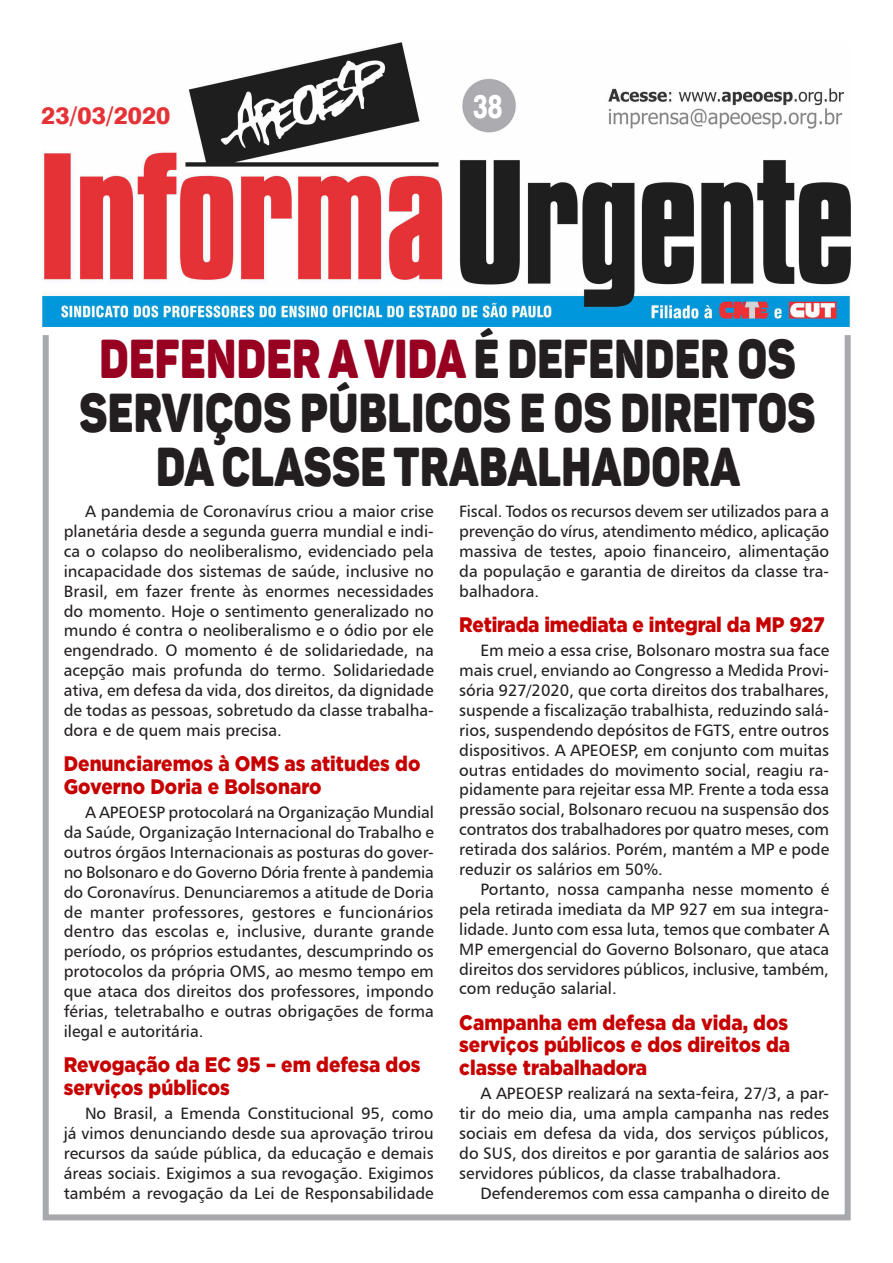
<style>
.page{position:relative;width:893px;height:1263px;background:#fff}
.page>*{position:absolute;margin:0;border:0;box-sizing:border-box;transform-origin:0 0}
.Corpo_do_texto{font:54px/54px "Panton Black Caps";letter-spacing:.01em;color:#231f20;text-align:center;scale:.8 1}
.t1{font:800 33px "Swiss 721 BT";color:#fff;scale:.75 1}
.Corpo_do_texto-2{font:800 24px "Swiss 721 BT";color:#e53236}
.Subtítulo_2{font:900 21px/22.6px "Gotham";color:#c70000;scale:.9 1}
.Corpo_do_texto-3{font:16.5px/20px "Humanist 777 BT Roman B";color:#231f20;text-align:justify}
.s1{color:#970020}
</style>
<div class="page">
<div style="left:43px;top:332px;width:808px;height:888px;border:6px solid #a8a9ad"></div>
<img style="left:43px;top:42px;width:807px;height:285px">
<p class="Corpo_do_texto-2" style="left:41px;top:101px;width:131px">23/03/2020</p>
<p class="t1" style="left:473px;top:86px;width:40px">38</p>
<p class="Corpo_do_texto" style="left:80px;top:331px;width:921px"><span class="s1">DEFENDER A VIDA</span> É DEFENDER OS<br>SERVIÇOS PÚBLICOS E OS DIREITOS<br>DA CLASSE TRABALHADORA</p>
<p class="Corpo_do_texto-3" style="left:64px;top:501px;width:371px;text-indent:21px">A pandemia de Coronavírus criou a maior crise planetária desde a segunda guerra mundial e indi&shy;ca o colapso do neoliberalismo, evidenciado pela incapacidade dos sistemas de saúde, inclusive no Brasil, em fazer frente às enormes necessidades do momento. Hoje o sentimento generalizado no mundo é contra o neoliberalismo e o ódio por ele engendrado. O momento é de solidariedade, na acepção mais profunda do termo. Solidariedade ativa, em defesa da vida, dos direitos, da dignidade de todas as pessoas, sobretudo da classe trabalha&shy;dora e de quem mais precisa.</p>
<p class="Subtítulo_2" style="left:64px;top:752px;width:398px">Denunciaremos à OMS as atitudes do<br>Governo Doria e Bolsonaro</p>
<p class="Corpo_do_texto-3" style="left:64px;top:802px;width:372px;text-indent:21px">A APEOESP protocolará na Organização Mundial da Saúde, Organização Internacional do Trabalho e outros órgãos Internacionais as posturas do gover&shy;no Bolsonaro e do Governo Dória frente à pandemia do Coronavírus. Denunciaremos a atitude de Doria de manter professores, gestores e funcionários dentro das escolas e, inclusive, durante grande período, os próprios estudantes, descumprindo os protocolos da própria OMS, ao mesmo tempo em que ataca dos direitos dos professores, impondo férias, teletrabalho e outras obrigações de forma ilegal e autoritária.</p>
<p class="Subtítulo_2" style="left:64px;top:1053px;width:398px">Revogação da EC 95 – em defesa dos serviços públicos</p>
<p class="Corpo_do_texto-3" style="left:64px;top:1103px;width:371px;text-indent:21px">No Brasil, a Emenda Constitucional 95, como já vimos denunciando desde sua aprovação trirou recursos da saúde pública, da educação e demais áreas sociais. Exigimos a sua revogação. Exigimos também a revogação da Lei de Responsabilidade</p>
<p class="Corpo_do_texto-3" style="left:459px;top:501px;width:372px">Fiscal. Todos os recursos devem ser utilizados para a prevenção do vírus, atendimento médico, aplicação massiva de testes, apoio financeiro, alimentação da população e garantia de direitos da classe tra&shy;balhadora.</p>
<p class="Subtítulo_2" style="left:459px;top:613px;width:407px">Retirada imediata e integral da MP 927</p>
<p class="Corpo_do_texto-3" style="left:459px;top:640px;width:371px;text-indent:21px">Em meio a essa crise, Bolsonaro mostra sua face mais cruel, enviando ao Congresso a Medida Provi&shy;sória 927/2020, que corta direitos dos trabalhares, suspende a fiscalização trabalhista, reduzindo salá&shy;rios, suspendendo depósitos de FGTS, entre outros dispositivos. A APEOESP, em conjunto com muitas outras entidades do movimento social, reagiu ra&shy;pidamente para rejeitar essa MP. Frente a toda essa pressão social, Bolsonaro recuou na suspensão dos contratos dos trabalhadores por quatro meses, com retirada dos salários. Porém, mantém a MP e pode reduzir os salários em 50%.</p>
<p class="Corpo_do_texto-3" style="left:459px;top:879px;width:372px;text-indent:21px">Portanto, nossa campanha nesse momento é pela retirada imediata da MP 927 em sua integra&shy;lidade. Junto com essa luta, temos que combater A MP emergencial do Governo Bolsonaro, que ataca direitos dos servidores públicos, inclusive, também, com redução salarial.</p>
<p class="Subtítulo_2" style="left:459px;top:1010px;width:369px;text-align:justify">Campanha em defesa da vida, dos serviços públicos e dos direitos da classe trabalhadora</p>
<p class="Corpo_do_texto-3" style="left:459px;top:1083px;width:371px;text-indent:21px">A APEOESP realizará na sexta-feira, 27/3, a par&shy;tir do meio dia, uma ampla campanha nas redes sociais em defesa da vida, dos serviços públicos, do SUS, dos direitos e por garantia de salários aos servidores públicos, da classe trabalhadora.</p>
<p class="Corpo_do_texto-3" style="left:480px;top:1182px;width:350px">Defenderemos com essa campanha o direito de</p>
</div>
